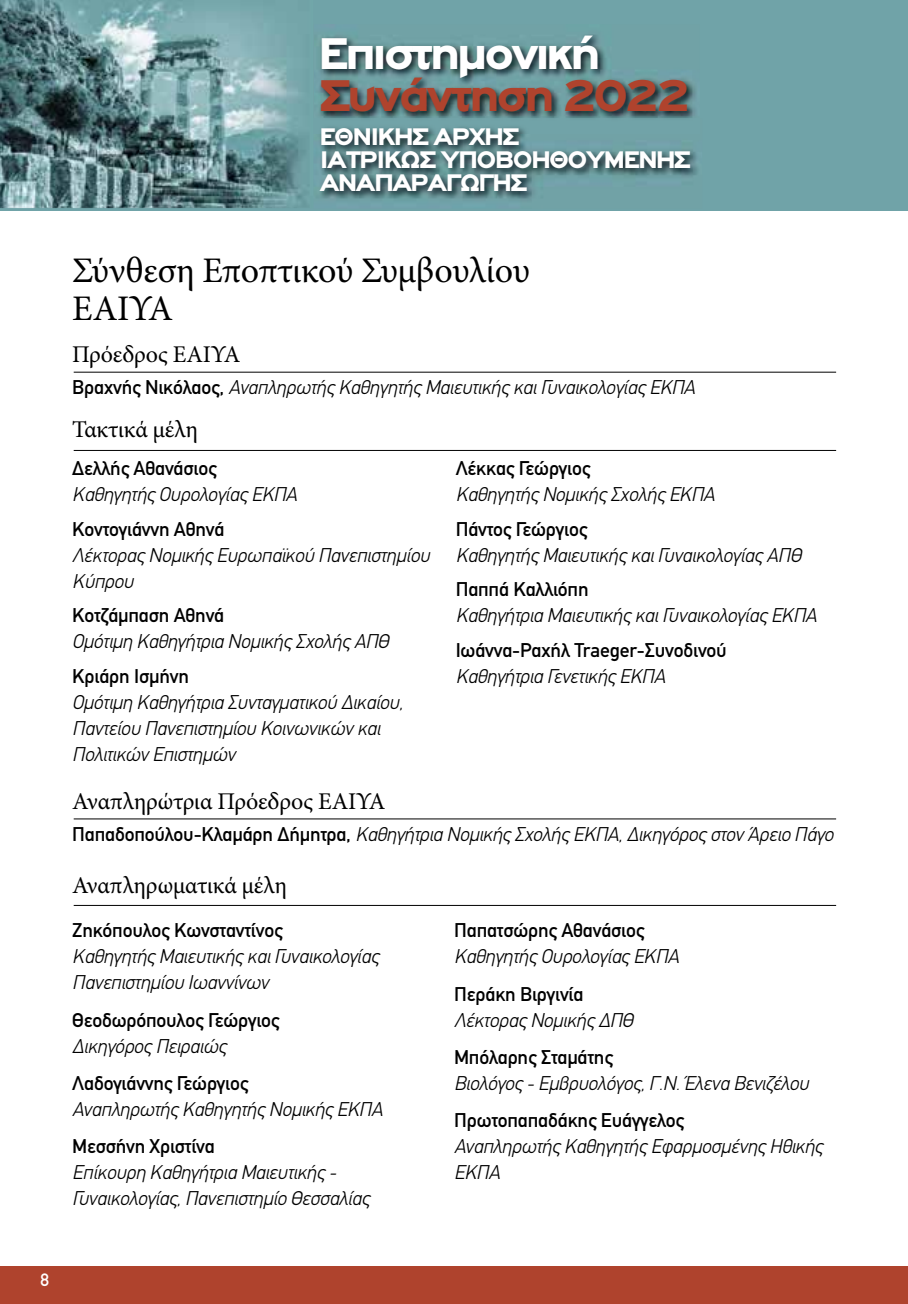
<style>
.page{position:relative;width:908px;height:1304px;background:#fff}
.page>*{position:absolute;margin:0;border:0;box-sizing:border-box;transform-origin:0 0}
.t1{font:900 47.2px "PF Highway Gothic Ext";letter-spacing:-.05em;color:#af432d}
.t2{font:900 47.2px "PF Highway Gothic Ext";letter-spacing:-.05em;color:#fff}
.t3{font:36px/38px "Minion Pro";letter-spacing:-.01em;color:#000}
.t4{font:900 25.6px/22.8px "PF Highway Gothic Ext";letter-spacing:-.05em;color:#fff}
.t5{font:24px "Minion Pro";letter-spacing:-.01em;color:#000}
.t6{font:italic 300 20px/26px "PF Din Text";letter-spacing:-.01em;color:#000}
.t7{font:500 20px "PF Din Text";letter-spacing:-.01em;color:#000}
.t8{font:500 18px "PF Din Text";color:#fff}
.s1{font-weight:500;font-style:normal}
</style>
<div class="page">
<div style="left:0;top:0;width:907px;height:211px;background:#70a3a8"></div>
<div style="left:0;top:1266px;width:907px;height:38px;background:#af432d"></div>
<img style="left:0;top:0;width:306px;height:208px">
<img style="left:319px;top:34px;width:377px;height:84px">
<img style="left:319px;top:134px;width:378px;height:66px">
<img style="left:321px;top:127px;width:204px;height:7px">
<hr style="left:74px;top:450px;width:761px;height:1px;background:#000">
<hr style="left:74px;top:372px;width:761px;height:1px;background:#000">
<hr style="left:74px;top:819px;width:761px;height:1px;background:#000">
<hr style="left:74px;top:905px;width:761px;height:1px;background:#000">
<h1 class="t2" style="left:319px;top:27px;width:283px">Επιστηµονική</h1>
<h1 class="t1" style="left:319px;top:69px;width:372px">Συνάντηση 2022</h1>
<p class="t4" style="left:319px;top:126px;width:372px">ΕΘΝΙΚΗΣ ΑΡΧΗΣ<br>ΙΑΤΡΙΚΩΣ ΥΠΟΒΟΗΘΟΥΜΕΝΗΣ<br>ΑΝΑΠΑΡΑΓΩΓΗΣ</p>
<h2 class="t3" style="left:72px;top:252px;width:459px">Σύνθεση Εποπτικού Συμβουλίου<br>ΕΑΙΥΑ</h2>
<p class="t5" style="left:72px;top:339px;width:169px">Πρόεδρος ΕΑΙΥΑ</p>
<p class="t6" style="left:72px;top:375px;width:624px"><span class="s1">Βραχνής Νικόλαος,</span> Αναπληρωτής Καθηγητής Μαιευτικής και Γυναικολογίας ΕΚΠΑ</p>
<p class="t5" style="left:72px;top:414px;width:127px">Τακτικά μέλη</p>
<p class="t7" style="left:72px;top:457px;width:146px">Δελλής Αθανάσιος</p>
<p class="t6" style="left:72px;top:482px;width:226px">Καθηγητής Ουρολογίας ΕΚΠΑ</p>
<p class="t7" style="left:72px;top:518px;width:154px">Κοντογιάννη Αθηνά</p>
<p class="t6" style="left:72px;top:542px;width:359px">Λέκτορας Νομικής Ευρωπαϊκού Πανεπιστημίου<br>Κύπρου</p>
<p class="t7" style="left:72px;top:604px;width:153px">Κοτζάμπαση Αθηνά</p>
<p class="t6" style="left:72px;top:629px;width:318px">Ομότιμη Καθηγήτρια Νομικής Σχολής ΑΠΘ</p>
<p class="t7" style="left:72px;top:665px;width:118px">Κριάρη Ισμήνη</p>
<p class="t6" style="left:72px;top:689px;width:332px">Ομότιμη Καθηγήτρια Συνταγματικού Δικαίου,<br>Παντείου Πανεπιστημίου Κοινωνικών και<br>Πολιτικών Επιστημών</p>
<p class="t7" style="left:455px;top:457px;width:136px">Λέκκας Γεώργιος</p>
<p class="t6" style="left:455px;top:482px;width:260px">Καθηγητής Νομικής Σχολής ΕΚΠΑ</p>
<p class="t7" style="left:455px;top:518px;width:133px">Πάντος Γεώργιος</p>
<p class="t6" style="left:455px;top:542px;width:347px">Καθηγητής Μαιευτικής και Γυναικολογίας ΑΠΘ</p>
<p class="t7" style="left:455px;top:578px;width:134px">Παππά Καλλιόπη</p>
<p class="t6" style="left:455px;top:603px;width:362px">Καθηγήτρια Μαιευτικής και Γυναικολογίας ΕΚΠΑ</p>
<p class="t7" style="left:455px;top:639px;width:272px">Ιωάννα-Ραχήλ Traeger-Συνοδινού</p>
<p class="t6" style="left:455px;top:663px;width:211px">Καθηγήτρια Γενετικής ΕΚΠΑ</p>
<p class="t5" style="left:72px;top:786px;width:314px">Αναπληρώτρια Πρόεδρος ΕΑΙΥΑ</p>
<p class="t6" style="left:72px;top:822px;width:762px"><span class="s1">Παπαδοπούλου-Κλαμάρη Δήμητρα,</span> Καθηγήτρια Νομικής Σχολής ΕΚΠΑ, Δικηγόρος στον Άρειο Πάγο</p>
<p class="t5" style="left:72px;top:869px;width:216px">Αναπληρωματικά μέλη</p>
<p class="t7" style="left:72px;top:919px;width:212px">Ζηκόπουλος Κωνσταντίνος</p>
<p class="t6" style="left:72px;top:944px;width:308px">Καθηγητής Μαιευτικής και Γυναικολογίας<br>Πανεπιστημίου Ιωαννίνων</p>
<p class="t7" style="left:72px;top:1008px;width:209px">Θεοδωρόπουλος Γεώργιος</p>
<p class="t6" style="left:72px;top:1033px;width:155px">Δικηγόρος Πειραιώς</p>
<p class="t7" style="left:72px;top:1072px;width:177px">Λαδογιάννης Γεώργιος</p>
<p class="t6" style="left:72px;top:1096px;width:312px">Αναπληρωτής Καθηγητής Νομικής ΕΚΠΑ</p>
<p class="t7" style="left:72px;top:1135px;width:144px">Μεσσήνη Χριστίνα</p>
<p class="t6" style="left:72px;top:1160px;width:299px">Επίκουρη Καθηγήτρια Μαιευτικής -<br>Γυναικολογίας, Πανεπιστημίο Θεσσαλίας</p>
<p class="t7" style="left:454px;top:919px;width:192px">Παπατσώρης Αθανάσιος</p>
<p class="t6" style="left:454px;top:944px;width:226px">Καθηγητής Ουρολογίας ΕΚΠΑ</p>
<p class="t7" style="left:454px;top:982px;width:131px">Περάκη Βιργινία</p>
<p class="t6" style="left:454px;top:1007px;width:180px">Λέκτορας Νομικής ΔΠΘ</p>
<p class="t7" style="left:454px;top:1046px;width:160px">Μπόλαρης Σταμάτης</p>
<p class="t6" style="left:454px;top:1070px;width:356px">Βιολόγος - Εμβρυολόγος, Γ.Ν. Έλενα Βενιζέλου</p>
<p class="t7" style="left:454px;top:1109px;width:231px">Πρωτοπαπαδάκης Ευάγγελος</p>
<p class="t6" style="left:454px;top:1134px;width:370px">Αναπληρωτής Καθηγητής Εφαρμοσμένης Ηθικής<br>ΕΚΠΑ</p>
<p class="t8" style="left:41px;top:1269px;width:10px">8</p>
</div>
